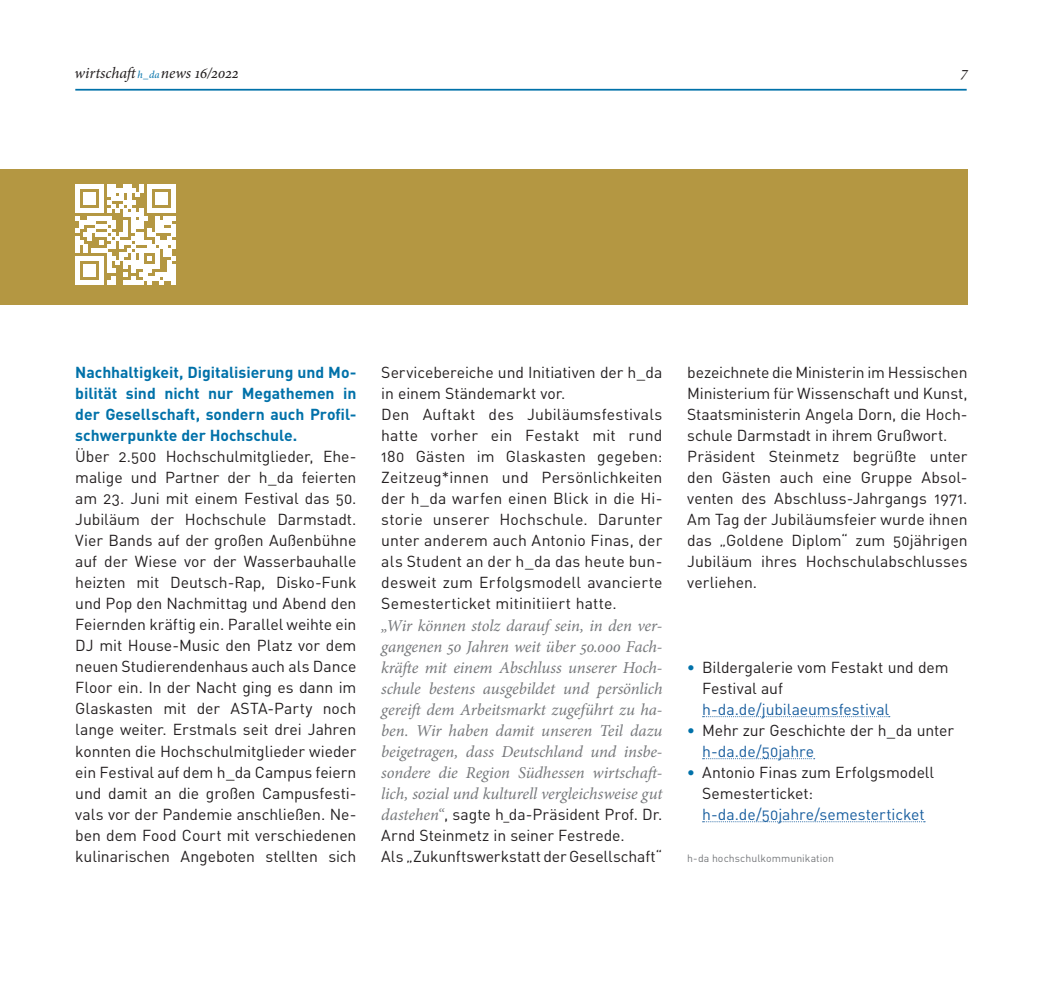
<style>
.page{position:relative;width:1042px;height:983px;background:#fff}
.page>*{position:absolute;margin:0;border:0;box-sizing:border-box;transform-origin:0 0}
._0_Fließtext_Blocksa{font:italic 16.62px/21px "Minion Pro";letter-spacing:-.01em;color:#76787b;text-align:justify}
._0_Fließtext_Blocksa-2{font:15.75px/21px "DINOT";letter-spacing:-.005em;color:#231f20}
._0_Fließtext_Blocksa-3{font:700 15.75px/21px "DINOT";color:#0071a9;text-align:justify}
.t1{font:italic 15.75px "Minion Pro";letter-spacing:-.005em;color:#231f20}
._0_Fließtext_Blocksa-4{font:10.5px "DINOT";letter-spacing:.005em;color:#76787b}
.s1{font-size:10.5px;color:#0071a9}
.s2{font-family:"Minion Pro";font-style:italic;font-size:16.62px;color:#76787b}
.s3{font-weight:700;color:#0071a9}
.s4{color:#175d9e}
</style>
<div class="page">
<div style="left:0;top:169px;width:967px;height:135px;background:#b49742"></div>
<hr style="left:75px;top:89px;width:891px;height:2px;background:#0071a9">
<svg style="left:702px;top:716px;width:188px;height:1px"></svg>
<svg style="left:702px;top:758px;width:113px;height:1px"></svg>
<svg style="left:702px;top:821px;width:223px;height:1px"></svg>
<svg style="left:76px;top:185px;width:100px;height:100px"></svg>
<p class="t1" style="left:75px;top:63px;width:166px">wirtschaft<span class="s1">h_da</span>news 16/2022</p>
<p class="t1" style="left:961px;top:61px;width:8px">7</p>
<p class="_0_Fließtext_Blocksa-3" style="left:75px;top:361px;width:283px">Nachhaltigkeit, Digitalisierung und Mo&shy;bilität sind nicht nur Megathemen in der Gesellschaft, sondern auch Profil&shy;schwerpunkte der Hochschule.</p>
<p class="_0_Fließtext_Blocksa-2" style="left:75px;top:445px;width:283px;text-align:justify">Über 2.500 Hochschulmitglieder, Ehe&shy;malige und Partner der h_da feierten am 23. Juni mit einem Festival das 50.<br>Jubiläum der Hochschule Darmstadt.<br>Vier Bands auf der großen Außenbühne auf der Wiese vor der Wasserbauhalle heizten mit Deutsch-Rap, Disko-Funk und Pop den Nachmittag und Abend den Feiernden kräftig ein. Parallel weihte ein DJ mit House-Music den Platz vor dem neuen Studierendenhaus auch als Dance Floor ein. In der Nacht ging es dann im Glaskasten mit der ASTA-Party noch lange weiter. Erstmals seit drei Jahren konnten die Hochschulmitglieder wieder ein Festival auf dem h_da Campus feiern und damit an die großen Campusfesti&shy;vals vor der Pandemie anschließen. Ne&shy;ben dem Food Court mit verschiedenen kulinarischen Angeboten stellten sich</p>
<p class="_0_Fließtext_Blocksa-2" style="left:381px;top:361px;width:283px">Servicebereiche und Initiativen der h_da in einem Ständemarkt vor.</p>
<p class="_0_Fließtext_Blocksa-2" style="left:381px;top:403px;width:283px;text-align:justify">Den Auftakt des Jubiläumsfestivals hatte vorher ein Festakt mit rund 180 Gästen im Glaskasten gegeben:<br>Zeitzeug*innen und Persönlichkeiten der h_da warfen einen Blick in die Hi&shy;storie unserer Hochschule. Darunter unter anderem auch Antonio Finas, der als Student an der h_da das heute bun&shy;desweit zum Erfolgsmodell avancierte Semesterticket mitinitiiert hatte.</p>
<p class="_0_Fließtext_Blocksa" style="left:381px;top:614px;width:283px">„Wir können stolz darauf sein, in den ver&shy;gangenen 50 Jahren weit über 50.000 Fach&shy;kräfte mit einem Abschluss unserer Hoch&shy;schule bestens ausgebildet und persönlich gereift dem Arbeitsmarkt zugeführt zu ha&shy;ben. Wir haben damit unseren Teil dazu beigetragen, dass Deutschland und insbe&shy;sondere die Region Südhessen wirtschaft&shy;lich, sozial und kulturell vergleichsweise gut</p>
<p class="_0_Fließtext_Blocksa-2" style="left:381px;top:802px;width:283px"><span class="s2">dastehen“</span>, sagte h_da-Präsident Prof. Dr.<br>Arnd Steinmetz in seiner Festrede.</p>
<p class="_0_Fließtext_Blocksa-2" style="left:381px;top:844px;width:283px">Als „Zukunftswerkstatt der Gesellschaft“</p>
<p class="_0_Fließtext_Blocksa-2" style="left:687px;top:361px;width:282px;text-align:justify">bezeichnete die Ministerin im Hessischen Ministerium für Wissenschaft und Kunst, Staatsministerin Angela Dorn, die Hoch&shy;schule Darmstadt in ihrem Grußwort.</p>
<p class="_0_Fließtext_Blocksa-2" style="left:687px;top:445px;width:282px;text-align:justify">Präsident Steinmetz begrüßte unter den Gästen auch eine Gruppe Absol&shy;venten des Abschluss-Jahrgangs 1971.<br>Am Tag der Jubiläumsfeier wurde ihnen das „Goldene Diplom“ zum 50jährigen Jubiläum ihres Hochschulabschlusses verliehen.</p>
<p class="_0_Fließtext_Blocksa-2" style="left:702px;top:655px;width:248px;text-indent:-15px"><span class="s3">•</span> Bildergalerie vom Festakt und dem<br>Festival auf <span class="s4">h-da.de/jubilaeumsfestival</span></p>
<p class="_0_Fließtext_Blocksa-2" style="left:702px;top:718px;width:253px;text-indent:-15px"><span class="s3">•</span> Mehr zur Geschichte der h_da unter <span class="s4">h-da.de/50jahre</span></p>
<p class="_0_Fließtext_Blocksa-2" style="left:702px;top:760px;width:234px;text-indent:-15px"><span class="s3">•</span> Antonio Finas zum Erfolgsmodell<br>Semesterticket: <span class="s4">h-da.de/50jahre/semesterticket</span></p>
<p class="_0_Fließtext_Blocksa-4" style="left:687px;top:850px;width:148px">h-da hochschulkommunikation</p>
</div>
